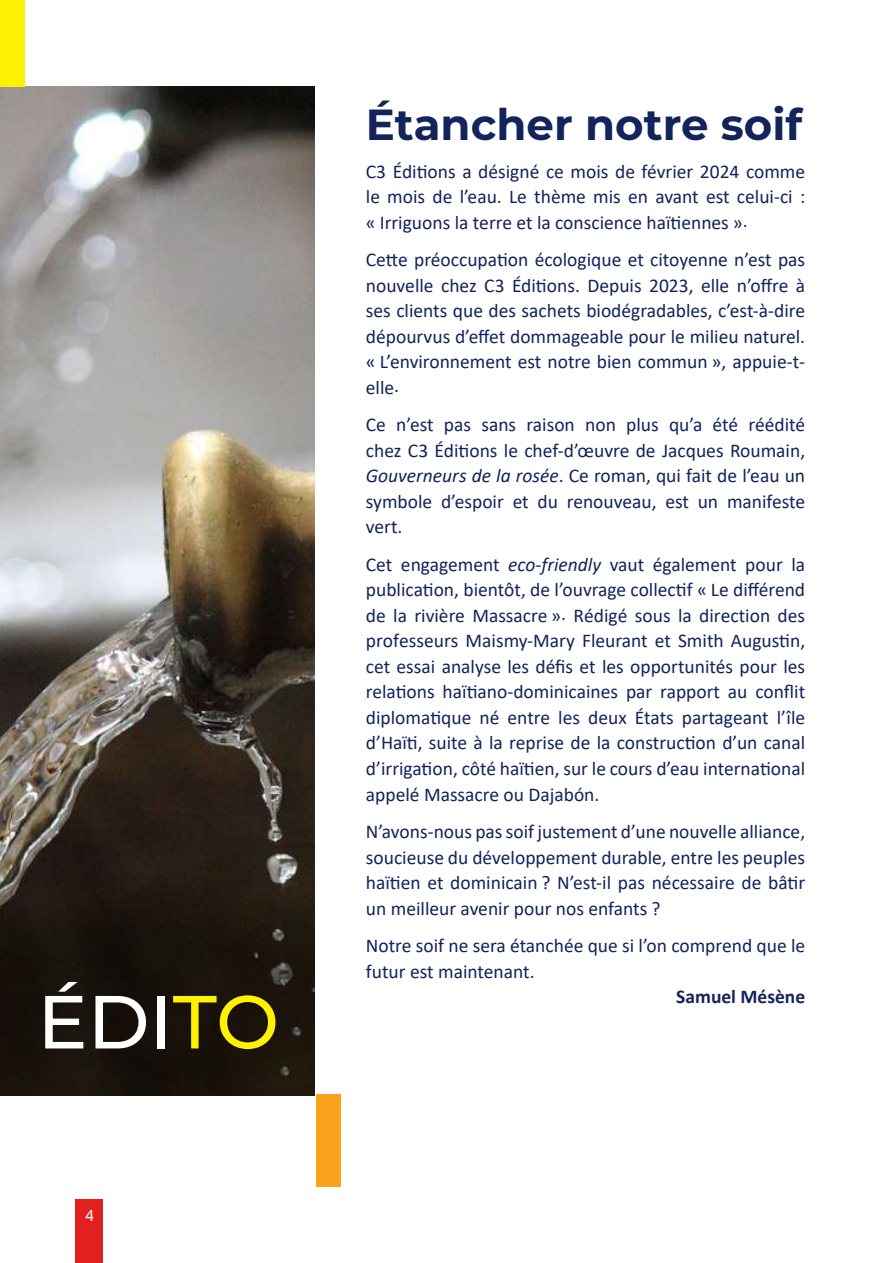
<style>
.page{position:relative;width:893px;height:1263px;background:#fff}
.page>*{position:absolute;margin:0;border:0;box-sizing:border-box;transform-origin:0 0}
.t1{font:100 75px "Montserrat";color:#fff}
.t2{font:100 43.5px "Montserrat";color:#13235c}
.t3{font:19.5px/25.5px "Calibri";color:#13235c;text-align:justify}
.t4{font:700 19.5px "Calibri";color:#13235c}
.t5{font:16.5px "Acumin Pro";color:#fff}
.s1{color:#fff101}
.s2{font-style:italic}
</style>
<div class="page">
<div style="left:75px;top:1199px;width:27px;height:64px;background:#e12020"></div>
<img style="left:0;top:87px;width:315px;height:772px">
<svg style="left:0;top:859px;width:315px;height:236px;background:#1d170f"></svg>
<div style="left:316px;top:1094px;width:24px;height:93px;background:#f9a21c"></div>
<div style="left:0;top:0;width:24px;height:87px;background:#fff101"></div>
<h1 class="t1" style="left:37px;top:972px;width:243px">ÉDI<span class="s1">TO</span></h1>
<p class="t5" style="left:85px;top:1204px;width:10px">4</p>
<h2 class="t2" style="left:366px;top:96px;width:438px">Étancher notre soif</h2>
<p class="t3" style="left:366px;top:158px;width:441px">C3 Éditions a désigné ce mois de février 2024 comme le mois de l’eau. Le thème mis en avant est celui-ci : « Irriguons la terre et la conscience haïtiennes ».</p>
<p class="t3" style="left:366px;top:247px;width:441px">Cette préoccupation écologique et citoyenne n’est pas nouvelle chez C3 Éditions. Depuis 2023, elle n’offre à ses clients que des sachets biodégradables, c’est-à-dire dépourvus d’effet dommageable pour le milieu naturel. « L’environnement est notre bien commun », appuie-t&shy;elle.</p>
<p class="t3" style="left:366px;top:412px;width:441px">Ce n’est pas sans raison non plus qu’a été réédité chez C3 Éditions le chef-d’œuvre de Jacques Roumain, <span class="s2">Gouverneurs de la rosée</span>. Ce roman, qui fait de l’eau un symbole d’espoir et du renouveau, est un manifeste vert.</p>
<p class="t3" style="left:366px;top:551px;width:441px">Cet engagement <span class="s2">eco-friendly</span> vaut également pour la publication, bientôt, de l’ouvrage collectif « Le différend de la rivière Massacre ». Rédigé sous la direction des professeurs Maismy-Mary Fleurant et Smith Augustin, cet essai analyse les défis et les opportunités pour les relations haïtiano-dominicaines par rapport au conflit diplomatique né entre les deux États partageant l’île d’Haïti, suite à la reprise de la construction d’un canal d’irrigation, côté haïtien, sur le cours d’eau international appelé Massacre ou Dajabón.</p>
<p class="t3" style="left:366px;top:818px;width:441px">N’avons-nous pas soif justement d’une nouvelle alliance, soucieuse du développement durable, entre les peuples haïtien et dominicain ? N’est-il pas nécessaire de bâtir un meilleur avenir pour nos enfants ?</p>
<p class="t3" style="left:366px;top:932px;width:441px">Notre soif ne sera étanchée que si l’on comprend que le futur est maintenant.</p>
<p class="t4" style="left:676px;top:983px;width:130px">Samuel Mésène</p>
</div>
